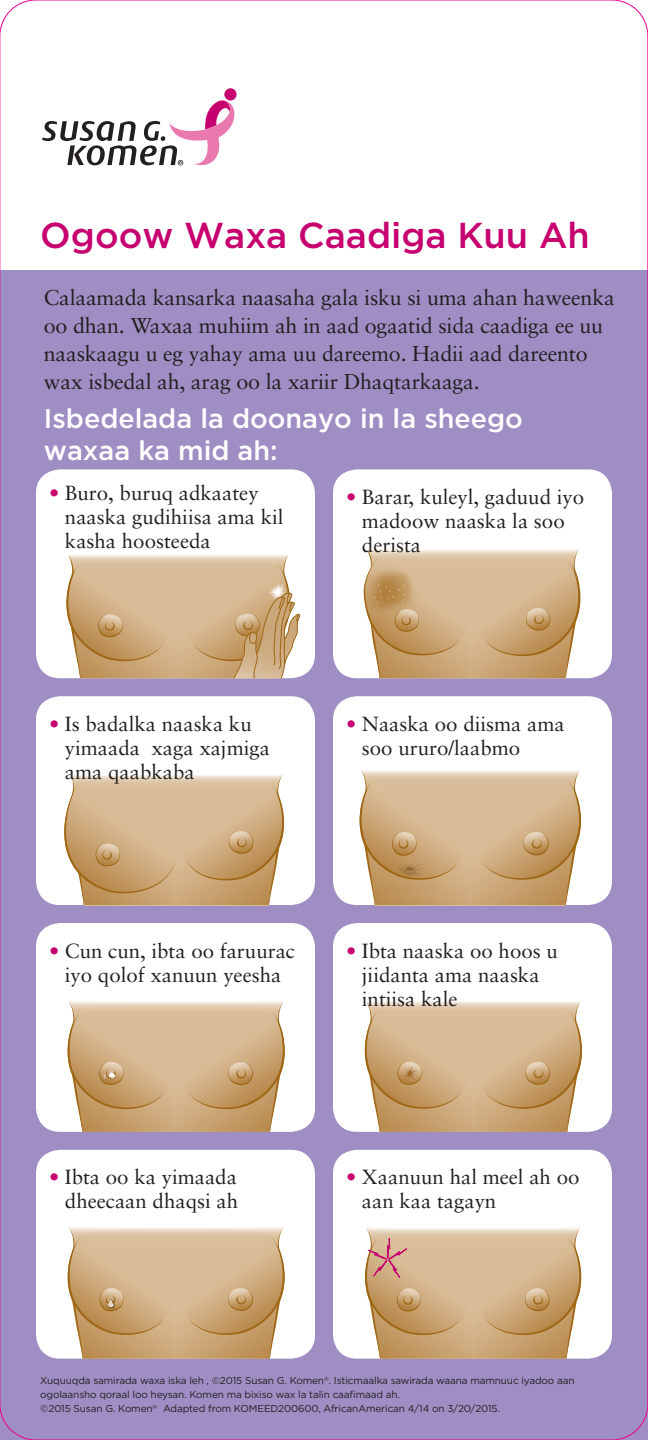
<style>
.page{position:relative;width:648px;height:1440px;background:#fff}
.page>*{position:absolute;margin:0;border:0;box-sizing:border-box;transform-origin:0 0}
.t1{font:500 36px "Gotham";color:#c6006f}
.t2{font:500 27px/32.4px "Gotham";color:#fff}
.t3{font:21.6px/28px "Sabon";letter-spacing:-.01em;color:#231f20}
.t4{font:20.4px/24px "Sabon";color:#231f20}
.t5{font:10px/14px "Gotham";letter-spacing:-.015em;color:#231f20}
.s1{color:#c6006f}
</style>
<div class="page">
<div style="left:0;top:271px;width:648px;height:1169px;background:#9e8ec4"></div>
<div style="left:36px;top:469px;width:279px;height:209px;background:#fff;border-radius:24px"></div>
<svg style="left:66px;top:555px;width:234px;height:123px;background:#d3b58e"></svg>
<div style="left:333px;top:469px;width:279px;height:209px;background:#fff;border-radius:24px"></div>
<svg style="left:363px;top:549px;width:218px;height:129px;background:#d1b187"></svg>
<div style="left:36px;top:696px;width:279px;height:209px;background:#fff;border-radius:24px"></div>
<svg style="left:64px;top:775px;width:220px;height:130px;background:#d1b289"></svg>
<div style="left:333px;top:696px;width:279px;height:209px;background:#fff;border-radius:24px"></div>
<svg style="left:359px;top:770px;width:222px;height:135px;background:#d1b188"></svg>
<div style="left:36px;top:923px;width:279px;height:209px;background:#fff;border-radius:24px"></div>
<svg style="left:61px;top:1001px;width:229px;height:131px;background:#d4b68f"></svg>
<img style="left:98px;top:1060px;width:25px;height:25px">
<div style="left:333px;top:923px;width:279px;height:209px;background:#fff;border-radius:24px"></div>
<svg style="left:358px;top:1001px;width:229px;height:131px;background:#d3b58e"></svg>
<div style="left:36px;top:1150px;width:279px;height:209px;background:#fff;border-radius:24px"></div>
<svg style="left:61px;top:1227px;width:229px;height:132px;background:#d4b68f"></svg>
<div style="left:333px;top:1150px;width:279px;height:209px;background:#fff;border-radius:24px"></div>
<svg style="left:359px;top:1228px;width:227px;height:131px;background:#d3b48d"></svg>
<svg style="left:42px;top:88px;width:195px;height:77px"></svg>
<h1 class="t1" style="left:40px;top:215px;width:551px">Ogoow Waxa Caadiga Kuu Ah</h1>
<p class="t3" style="left:44px;top:283px;width:572px">Calaamada kansarka naasaha gala isku si uma ahan haweenka oo dhan. Waxaa muhiim ah in aad ogaatid sida caadiga ee uu naaskaagu u eg yahay ama uu dareemo. Hadii aad dareento wax isbedal ah, arag oo la xariir Dhaqtarkaaga.</p>
<h2 class="t2" style="left:44px;top:401px;width:481px">Isbedelada la doonayo in la sheego waxaa ka mid ah:</h2>
<p class="t4" style="left:65px;top:481px;width:220px;text-indent:-16px"><span class="s1">•</span> Buro, buruq adkaatey naaska gudihiisa ama kil kasha hoosteeda</p>
<p class="t4" style="left:362px;top:485px;width:224px;text-indent:-16px"><span class="s1">•</span> Barar, kuleyl, gaduud iyo madoow naaska la soo derista</p>
<p class="t4" style="left:65px;top:712px;width:206px;text-indent:-16px"><span class="s1">•</span> Is badalka naaska ku yimaada xaga xajmiga ama qaabkaba</p>
<p class="t4" style="left:362px;top:712px;width:204px;text-indent:-16px"><span class="s1">•</span> Naaska oo diisma ama soo ururo/laabmo</p>
<p class="t4" style="left:49px;top:938px;width:248px;text-align:center"><span class="s1">•</span> Cun cun, ibta oo faruurac iyo qolof xanuun yeesha</p>
<p class="t4" style="left:362px;top:938px;width:197px;text-indent:-16px"><span class="s1">•</span> Ibta naaska oo hoos u jiidanta ama naaska intiisa kale</p>
<p class="t4" style="left:49px;top:1165px;width:191px;text-align:right"><span class="s1">•</span> Ibta oo ka yimaada dheecaan dhaqsi ah</p>
<p class="t4" style="left:362px;top:1165px;width:219px;text-indent:-16px"><span class="s1">•</span> Xaanuun hal meel ah oo aan kaa tagayn</p>
<p class="t5" style="left:40px;top:1374px;width:536px">Xuquuqda samirada waxa iska leh , ©2015 Susan G. Komen<sup>®</sup>. Isticmaalka sawirada waana mamnuuc iyadoo aan ogolaansho qoraal loo heysan. Komen ma bixiso wax la talin caafimaad ah.<br>©2015 Susan G. Komen<sup>®</sup> Adapted from KOMEED200600, AfricanAmerican 4/14 on 3/20/2015.</p>
</div>
